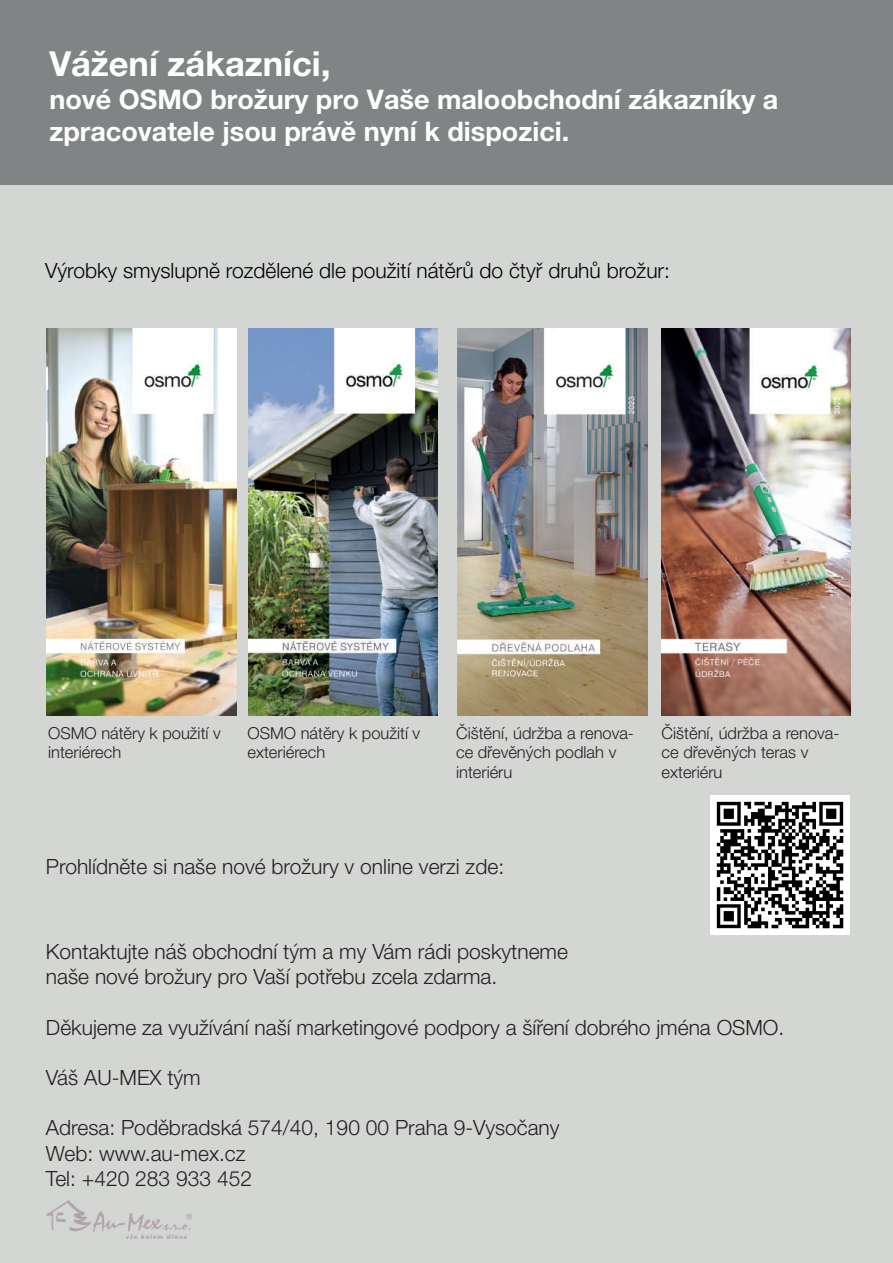
<style>
.page{position:relative;width:893px;height:1263px;background:#fff}
.page>*{position:absolute;margin:0;border:0;box-sizing:border-box;transform-origin:0 0}
.t1{font:700 34.5px "Helvetica Neue LT Pro";color:#fff}
.t2{font:700 27px/32.4px "Helvetica Neue LT Pro";color:#fff}
.t3{font:300 21px/25.2px "Helvetica Neue LT Pro";color:#231f20}
.t4{font:300 21px "Helvetica Neue LT Pro";color:#000001}
.t5{font:300 16.5px/19.8px "Helvetica Neue LT Pro";color:#231f20}
.s1{font-size:36px}
</style>
<div class="page">
<div style="left:0;top:6px;width:893px;height:1257px;background:#d4d6d4"></div>
<div style="left:0;top:0;width:892px;height:184px;background:#818485"></div>
<img style="left:46px;top:328px;width:190px;height:387px">
<img style="left:248px;top:328px;width:190px;height:387px">
<img style="left:662px;top:328px;width:189px;height:387px">
<img style="left:458px;top:328px;width:189px;height:387px">
<img style="left:710px;top:796px;width:139px;height:138px">
<img style="left:46px;top:1200px;width:145px;height:38px">
<h1 class="t1" style="left:49px;top:43px;width:283px">Vážení zákazníci<span class="s1">,</span></h1>
<p class="t2" style="left:49px;top:82px;width:731px">nové OSMO brožury pro Vaše maloobchodní zákazníky a zpracovatele jsou právě nyní k dispozici.</p>
<p class="t4" style="left:45px;top:258px;width:626px">Výrobky smyslupně rozdělené dle použití nátěrů do čtyř druhů brožur:</p>
<p class="t5" style="left:48px;top:722px;width:174px">OSMO nátěry k použití v interiérech</p>
<p class="t5" style="left:248px;top:722px;width:174px">OSMO nátěry k použití v exteriérech</p>
<p class="t5" style="left:456px;top:722px;width:179px">Čištění, údržba a renova&shy;ce dřevěných podlah v interiéru</p>
<p class="t5" style="left:662px;top:722px;width:179px">Čištění, údržba a renova&shy;ce dřevěných teras v exteriéru</p>
<p class="t3" style="left:46px;top:853px;width:460px">Prohlídněte si naše nové brožury v online verzi zde:</p>
<p class="t3" style="left:46px;top:938px;width:523px">Kontaktujte náš obchodní tým a my Vám rádi poskytneme naše nové brožury pro Vaší potřebu zcela zdarma.</p>
<p class="t3" style="left:46px;top:1014px;width:740px">Děkujeme za využívání naší marketingové podpory a šíření dobrého jména OSMO.</p>
<p class="t3" style="left:46px;top:1064px;width:156px">Váš AU-MEX tým</p>
<p class="t3" style="left:46px;top:1115px;width:515px">Adresa: Poděbradská 574/40, 190 00 Praha 9-Vysočany<br>Web: www.au-mex.cz<br>Tel: +420 283 933 452</p>
</div>
